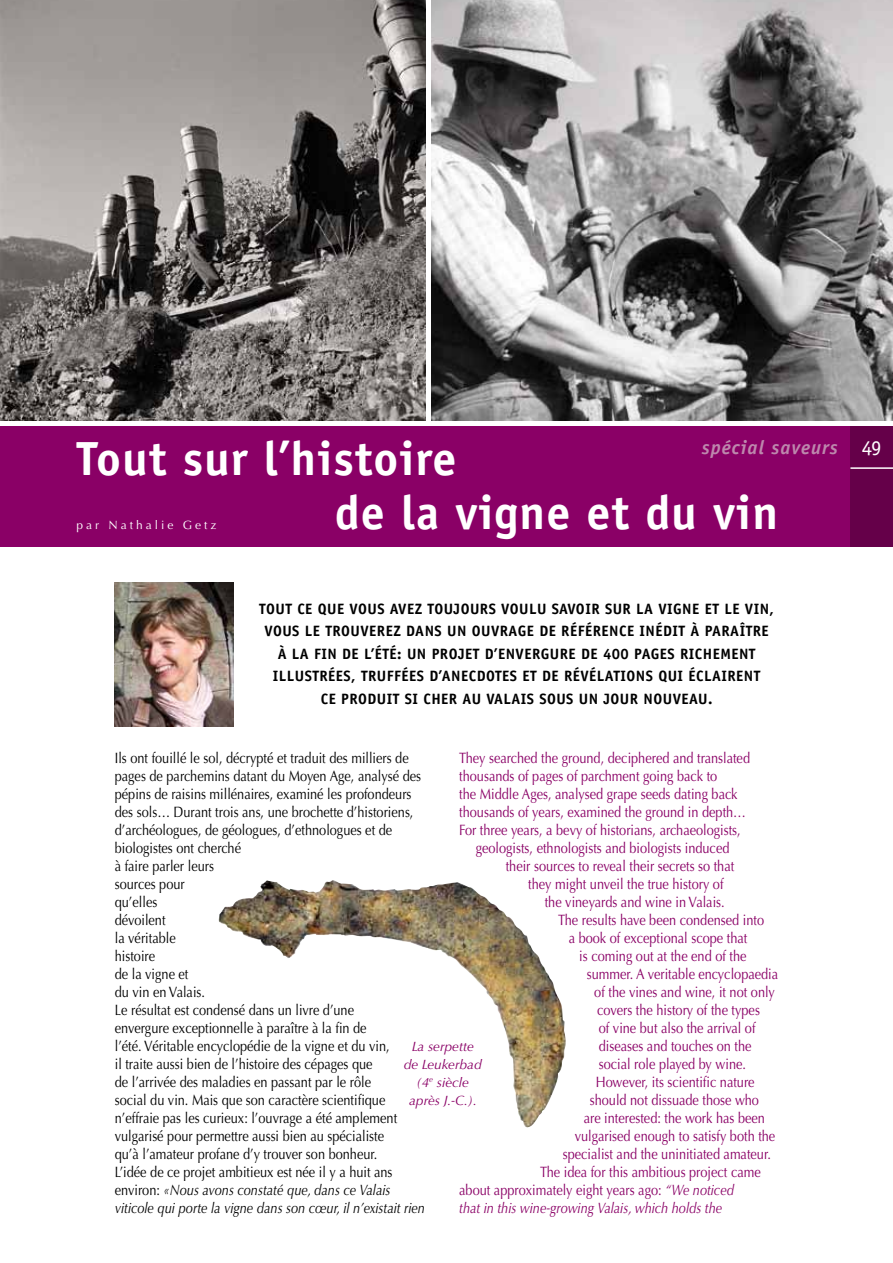
<style>
.page{position:relative;width:893px;height:1263px;background:#fff}
.page>*{position:absolute;margin:0;border:0;box-sizing:border-box;transform-origin:0 0}
.t1{font:700 48px "Officina Sans";color:#fff}
.t2{font:21px "Officina Sans";color:#fff}
.t3{font:italic 700 19.5px "Officina Sans";letter-spacing:.05em;color:#bd88ad}
.t4{font:15px/18px "Optima";color:#000;scale:.85 1}
.t5{font:15px "Optima";color:#8a0066;scale:.85 1}
.t6{font:700 15px/22.5px "Officina Sans";letter-spacing:.03em;color:#000;text-align:center}
.t7{font:italic 15px "Optima";color:#8a0066;scale:.85 1}
.t8{font:italic 13.5px/18px "Optima";color:#8a0066;text-align:center}
.t9{font:12px "Optima";letter-spacing:.25em;color:#fff}
.s1{font-style:italic}
</style>
<div class="page">
<img style="left:218px;top:880px;width:318px;height:247px">
<img style="left:115px;top:583px;width:119px;height:144px">
<img style="left:0;top:0;width:425px;height:421px">
<div style="left:0;top:427px;width:893px;height:120px;background:#8a0066"></div>
<div style="left:850px;top:427px;width:43px;height:120px;background:#650049"></div>
<hr style="left:850px;top:467px;width:43px;height:2px;background:#fff">
<img style="left:431px;top:0;width:462px;height:421px">
<h1 class="t1" style="left:77px;top:429px;width:381px">TOUT SUR L’HISTOIRE</h1>
<h3 class="t3" style="left:702px;top:436px;width:137px">spécial saveurs</h3>
<p class="t9" style="left:77px;top:518px;width:142px">par Nathalie Getz</p>
<h1 class="t1" style="left:335px;top:483px;width:445px">DE LA VIGNE ET DU VIN</h1>
<h2 class="t2" style="left:862px;top:435px;width:21px">49</h2>
<p class="t6" style="left:259px;top:597px;width:516px">TOUT CE QUE VOUS AVEZ TOUJOURS VOULU SAVOIR SUR LA VIGNE ET LE VIN, VOUS LE TROUVEREZ DANS UN OUVRAGE DE RÉFÉRENCE INÉDIT À PARAÎTRE À LA FIN DE L’ÉTÉ: UN PROJET D’ENVERGURE DE 400 PAGES RICHEMENT ILLUSTRÉES, TRUFFÉES D’ANECDOTES ET DE RÉVÉLATIONS QUI ÉCLAIRENT<br>CE PRODUIT SI CHER AU VALAIS SOUS UN JOUR NOUVEAU.</p>
<p class="t4" style="left:115px;top:749px;width:366px">Ils ont fouillé le sol, décrypté et traduit des milliers de pages de parchemins datant du Moyen Age, analysé des pépins de raisins millénaires, examiné les profondeurs des sols… Durant trois ans, une brochette d’historiens, d’archéologues, de géologues, d’ethnologues et de biologistes ont cherché<br>à faire parler leurs<br>sources pour<br>qu’elles<br>dévoilent<br>la véritable<br>histoire<br>de la vigne et<br>du vin en Valais.<br>Le résultat est condensé dans un livre d’une<br>envergure exceptionnelle à paraître à la fin de<br>l’été. Véritable encyclopédie de la vigne et du vin,<br>il traite aussi bien de l’histoire des cépages que<br>de l’arrivée des maladies en passant par le rôle<br>social du vin. Mais que son caractère scientifique n’effraie pas les curieux: l’ouvrage a été amplement vulgarisé pour permettre aussi bien au spécialiste<br>qu’à l’amateur profane d’y trouver son bonheur.<br>L’idée de ce projet ambitieux est née il y a huit ans environ: <span class="s1">«Nous avons constaté que, dans ce Valais viticole qui porte la vigne dans son cœur, il n’existait rien</span></p>
<p class="t5" style="left:459px;top:749px;width:344px">They searched the ground, deciphered and translated</p>
<p class="t5" style="left:459px;top:767px;width:305px">thousands of pages of parchment going back to</p>
<p class="t5" style="left:459px;top:785px;width:329px">the Middle Ages, analysed grape seeds dating back</p>
<p class="t5" style="left:459px;top:803px;width:339px">thousands of years, examined the ground in depth…</p>
<p class="t5" style="left:459px;top:821px;width:333px">For three years, a bevy of historians, archaeologists,</p>
<p class="t5" style="left:476px;top:839px;width:300px">geologists, ethnologists and biologists induced</p>
<p class="t5" style="left:506px;top:857px;width:270px">their sources to reveal their secrets so that</p>
<p class="t5" style="left:528px;top:875px;width:231px">they might unveil the true history of</p>
<p class="t5" style="left:545px;top:893px;width:213px">the vineyards and wine in Valais.</p>
<p class="t5" style="left:558px;top:911px;width:244px">The results have been condensed into</p>
<p class="t5" style="left:569px;top:929px;width:212px">a book of exceptional scope that</p>
<p class="t5" style="left:579px;top:947px;width:198px">is coming out at the end of the</p>
<p class="t5" style="left:587px;top:965px;width:227px">summer. A veritable encyclopaedia</p>
<p class="t5" style="left:594px;top:983px;width:214px">of the vines and wine, it not only</p>
<p class="t5" style="left:597px;top:1001px;width:193px">covers the history of the types</p>
<p class="t5" style="left:599px;top:1019px;width:186px">of vine but also the arrival of</p>
<p class="t5" style="left:599px;top:1037px;width:181px">diseases and touches on the</p>
<p class="t5" style="left:599px;top:1055px;width:175px">social role played by wine.</p>
<p class="t5" style="left:596px;top:1073px;width:188px">However, its scientific nature</p>
<p class="t5" style="left:590px;top:1091px;width:201px">should not dissuade those who</p>
<p class="t5" style="left:584px;top:1109px;width:215px">are interested: the work has been</p>
<p class="t5" style="left:575px;top:1127px;width:237px">vulgarised enough to satisfy both the</p>
<p class="t5" style="left:563px;top:1145px;width:246px">specialist and the uninitiated amateur.</p>
<p class="t5" style="left:540px;top:1163px;width:261px">The idea for this ambitious project came</p>
<p class="t5" style="left:459px;top:1181px;width:325px">about approximately eight years ago: <span class="s1">“We noticed</span></p>
<p class="t7" style="left:459px;top:1199px;width:311px">that in this wine-growing Valais, which holds the</p>
<p class="t8" style="left:404px;top:1037px;width:80px">La serpette de Leukerbad (4<sup>e</sup> siècle après J.-C.).</p>
</div>
